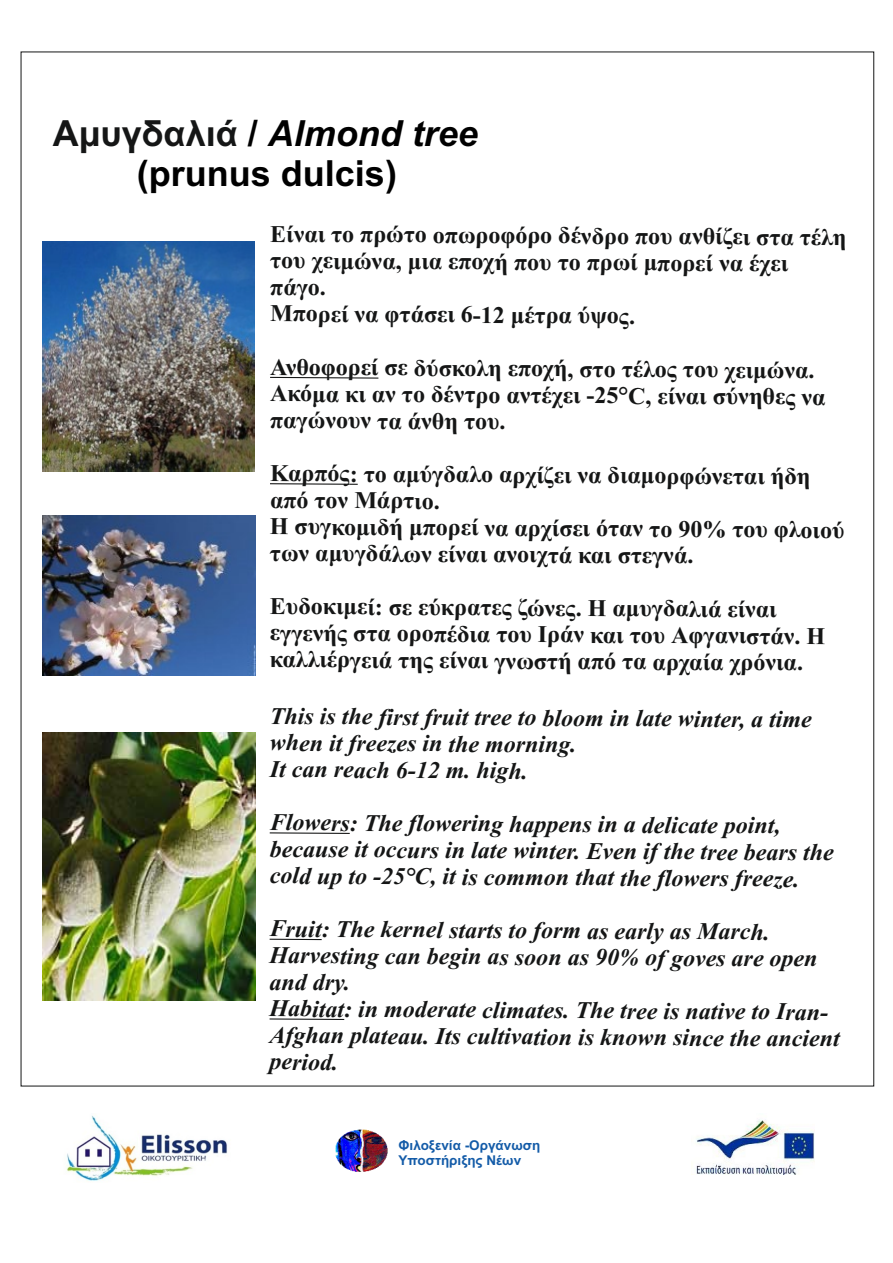
<style>
.page{position:relative;width:893px;height:1263px;background:#fff}
.page>*{position:absolute;margin:0;border:0;box-sizing:border-box;transform-origin:0 0}
.t1{font:700 36px/40.2px "Arial";color:#000;text-align:center}
.t2{font:700 24px/26.1px "Times New Roman";letter-spacing:-.005em;color:#151616}
.t3{font:italic 700 24px/26.2px "Times New Roman";color:#151616}
.t4{font:700 13.5px/15.1px "Arial";color:#135ba8}
.s1{color:#151616}
.s2{font-style:italic}
</style>
<div class="page">
<img style="left:696px;top:1119px;width:119px;height:55px">
<img style="left:335px;top:1129px;width:53px;height:43px">
<svg style="left:270px;top:377px;width:108px;height:108px"></svg>
<svg style="left:270px;top:832px;width:80px;height:188px"></svg>
<img style="left:43px;top:732px;width:212px;height:269px">
<img style="left:43px;top:241px;width:212px;height:231px">
<img style="left:43px;top:516px;width:212px;height:159px">
<img style="left:66px;top:1115px;width:162px;height:66px">
<h1 class="t1" style="left:53px;top:116px;width:427px"><span class="s1">Αμυγδαλιά</span> / <span class="s2">Almond tree </span>(prunus dulcis)</h1>
<p class="t2" style="left:270px;top:225px;width:578px;line-height:25.7px">Είναι τo πρώτο οπωροφόρο δένδρο που ανθίζει στα τέλη του χειμώνα, μια εποχή που το πρωί μπορεί να έχει πάγο.</p>
<p class="t2" style="left:270px;top:304px;width:367px">Μπορεί να φτάσει 6-12 μέτρα ύψος.</p>
<p class="t2" style="left:270px;top:358px;width:557px">Ανθοφορεί σε δύσκολη εποχή, στο τέλος του χειμώνα.<br>Ακόμα κι αν το δέντρο αντέχει -25°C, είναι σύνηθες να παγώνουν τα άνθη του.</p>
<p class="t2" style="left:270px;top:464px;width:542px;line-height:25.3px">Καρπός: το αμύγδαλο αρχίζει να διαμορφώνεται ήδη από τον Μάρτιο.</p>
<p class="t2" style="left:270px;top:517px;width:576px">Η συγκομιδή μπορεί να αρχίσει όταν το 90% του φλοιού των αμυγδάλων είναι ανοιχτά και στεγνά.</p>
<p class="t2" style="left:270px;top:597px;width:557px;line-height:26.5px">Ευδοκιμεί: σε εύκρατες ζώνες. Η αμυγδαλιά είναι εγγενής στα οροπέδια του Ιράν και του Αφγανιστάν. Η καλλιέργειά της είναι γνωστή από τα αρχαία χρόνια.</p>
<p class="t3" style="left:270px;top:707px;width:544px">This is the first fruit tree to bloom in late winter, a time when it freezes in the morning.<br>It can reach 6-12 m. high.</p>
<p class="t3" style="left:270px;top:813px;width:565px;line-height:26.7px">Flowers: The flowering happens in a delicate point, because it occurs in late winter. Even if the tree bears the cold up to -25°C, it is common that the flowers freeze.</p>
<p class="t3" style="left:270px;top:919px;width:550px">Fruit: The kernel starts to form as early as March.<br>Harvesting can begin as soon as 90% of goves are open and dry.</p>
<p class="t3" style="left:270px;top:999px;width:572px;line-height:25.8px">Habitat: in moderate climates. The tree is native to Iran-<br>Afghan plateau. Its cultivation is known since the ancient period.</p>
<p class="t4" style="left:399px;top:1139px;width:143px">Φιλοξενία -Οργάνωση<br>Υποστήριξης Νέων</p>
</div>
